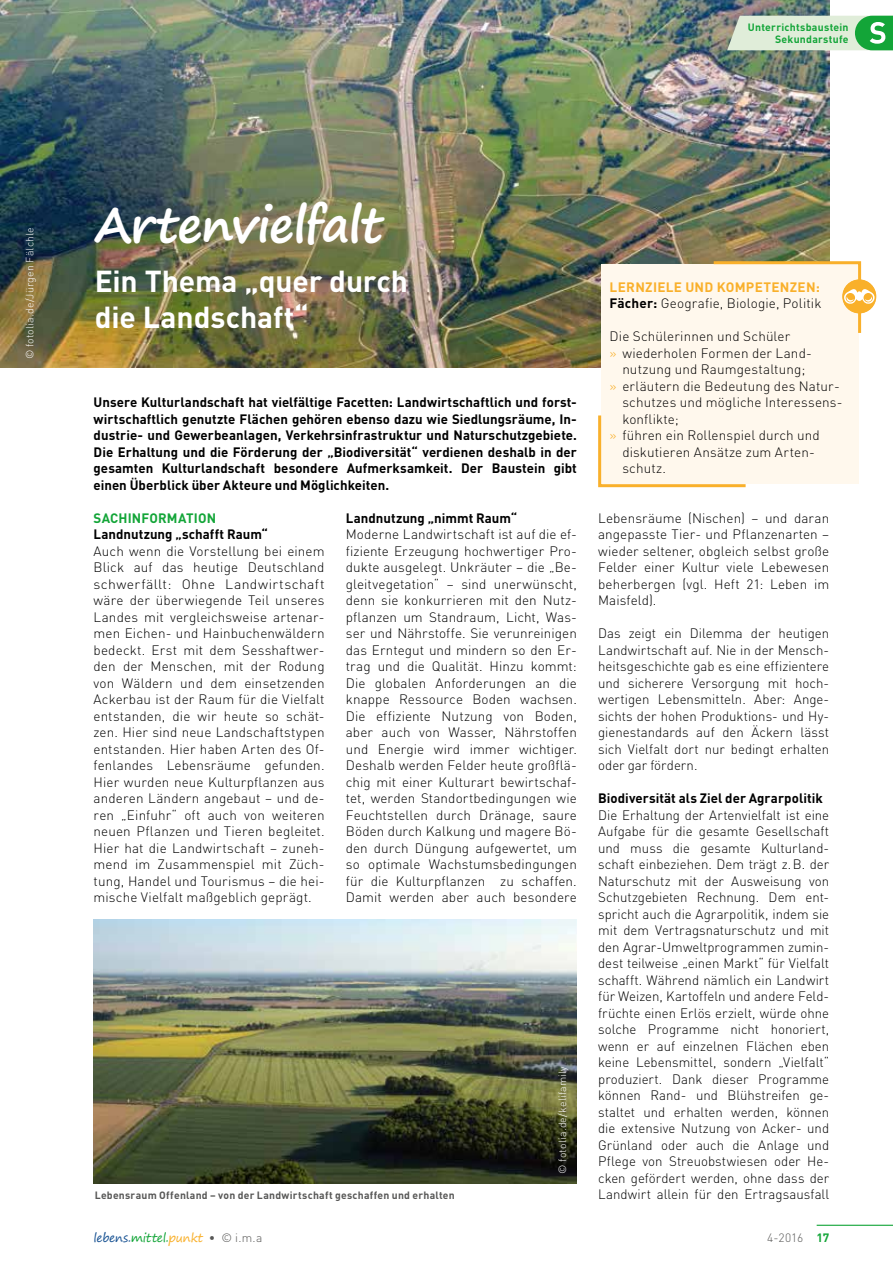
<style>
.page{position:relative;width:893px;height:1263px;background:#fff}
.page>*{position:absolute;margin:0;border:0;box-sizing:border-box;transform-origin:0 0}
.t1{font:700 48px "Segoe Print";letter-spacing:-.02em;color:#fff}
.t2{font:700 30px/36px "DINOT";letter-spacing:-.005em;color:#fff}
.t3{font:300 13.5px/16.5px "DINOT";letter-spacing:.01em;color:#000;text-align:justify}
.t4{font:700 13.5px/16.5px "DINOT";color:#000;text-align:justify}
.t5{font:700 13.5px "DINOT";letter-spacing:.01em;color:#13a538}
.t6{font:12px "Segoe Print";letter-spacing:-.025em;color:#195393}
.t7{font:300 12px "DINOT";color:#575756}
.t8{font:700 10.5px "DINOT";letter-spacing:.025em;color:#575756}
.t9{font:300 10.5px "DINOT";letter-spacing:.02em;color:#fff}
.t10{font:700 10.5px/12.6px "DINOT";letter-spacing:.025em;color:#13a538;text-align:right}
.s1{font-weight:700;color:#f9b02b}
.s2{font-weight:700}
.s3{color:#f9b02b}
.s4{color:#13a538}
.s5{font-family:"DINOT";font-weight:300;color:#575756}
.s6{font-weight:700;color:#13a538}
</style>
<div class="page">
<img style="left:0;top:0;width:829px;height:368px">
<img style="left:94px;top:920px;width:483px;height:263px">
<div style="left:601px;top:264px;width:257px;height:220px;background:#fff8ed"></div>
<svg style="left:598px;top:415px;width:148px;height:73px"></svg>
<svg style="left:711px;top:260px;width:165px;height:76px"></svg>
<hr style="left:817px;top:1225px;width:76px;height:1px;background:#13a538">
<svg style="left:727px;top:16px;width:166px;height:34px;background:#b9dcba"></svg>
<p class="t10" style="left:748px;top:20px;width:102px">Unterrichtsbaustein<br>Sekundarstufe</p>
<p class="t9" style="left:23px;top:359px;width:134px;rotate:-90deg">© fotolia.de/Jürgen Fälchle</p>
<h1 class="t1" style="left:95px;top:181px;width:290px">Artenvielfalt</h1>
<h2 class="t2" style="left:95px;top:262px;width:315px">Ein Thema „quer durch die Landschaft“</h2>
<p class="t4" style="left:94px;top:394px;width:485px">Unsere Kulturlandschaft hat vielfältige Facetten: Landwirtschaftlich und forst&shy;wirtschaftlich genutzte Flächen gehören ebenso dazu wie Siedlungsräume, In&shy;dustrie- und Gewerbeanlagen, Verkehrsinfrastruktur und Naturschutzgebiete.<br>Die Erhaltung und die Förderung der „Biodiversität“ verdienen deshalb in der gesamten Kulturlandschaft besondere Aufmerksamkeit. Der Baustein gibt einen Überblick über Akteure und Möglichkeiten.</p>
<p class="t5" style="left:94px;top:509px;width:124px">SACHINFORMATION</p>
<p class="t4" style="left:94px;top:526px;width:176px">Landnutzung „schafft Raum“</p>
<p class="t3" style="left:94px;top:542px;width:233px">Auch wenn die Vorstellung bei einem Blick auf das heutige Deutschland schwerfällt: Ohne Landwirtschaft wäre der überwiegende Teil unseres Landes mit vergleichsweise artenar&shy;men Eichen- und Hainbuchenwäldern bedeckt. Erst mit dem Sesshaftwer&shy;den der Menschen, mit der Rodung von Wäldern und dem einsetzenden Ackerbau ist der Raum für die Vielfalt entstanden, die wir heute so schät&shy;zen. Hier sind neue Landschaftstypen entstanden. Hier haben Arten des Of&shy;fenlandes Lebensräume gefunden.<br>Hier wurden neue Kulturpflanzen aus anderen Ländern angebaut – und de&shy;ren „Einfuhr“ oft auch von weiteren neuen Pflanzen und Tieren begleitet.<br>Hier hat die Landwirtschaft – zuneh&shy;mend im Zusammenspiel mit Züch&shy;tung, Handel und Tourismus – die hei&shy;mische Vielfalt maßgeblich geprägt.</p>
<p class="t4" style="left:346px;top:509px;width:173px">Landnutzung „nimmt Raum“</p>
<p class="t3" style="left:346px;top:526px;width:233px">Moderne Landwirtschaft ist auf die ef&shy;fiziente Erzeugung hochwertiger Pro&shy;dukte ausgelegt. Unkräuter – die „Be&shy;gleitvegetation“ – sind unerwünscht, denn sie konkurrieren mit den Nutz&shy;pflanzen um Standraum, Licht, Was&shy;ser und Nährstoffe. Sie verunreinigen das Erntegut und mindern so den Er&shy;trag und die Qualität. Hinzu kommt:<br>Die globalen Anforderungen an die knappe Ressource Boden wachsen.<br>Die effiziente Nutzung von Boden, aber auch von Wasser, Nährstoffen und Energie wird immer wichtiger.<br>Deshalb werden Felder heute großflä&shy;chig mit einer Kulturart bewirtschaf&shy;tet, werden Standortbedingungen wie Feuchtstellen durch Dränage, saure Böden durch Kalkung und magere Bö&shy;den durch Düngung aufgewertet, um so optimale Wachstumsbedingungen für die Kulturpflanzen zu schaffen.<br>Damit werden aber auch besondere</p>
<p class="t8" style="left:95px;top:1188px;width:362px">Lebensraum Offenland – von der Landwirtschaft geschaffen und erhalten</p>
<p class="t9" style="left:556px;top:1174px;width:109px;rotate:-90deg">© fotolia.de/kelifamily</p>
<p class="t3" style="left:610px;top:278px;width:213px"><span class="s1">LERNZIELE UND KOMPETENZEN:<br></span><span class="s2">Fächer:</span> Geografie, Biologie, Politik</p>
<p class="t3" style="left:610px;top:328px;width:182px">Die Schülerinnen und Schüler</p>
<p class="t3" style="left:610px;top:344px;width:202px"><span class="s3">»</span> wiederholen Formen der Land-</p>
<p class="t3" style="left:622px;top:361px;width:184px">nutzung und Raumgestaltung;</p>
<p class="t3" style="left:610px;top:377px;width:232px"><span class="s3">»</span> erläutern die Bedeutung des Natur-</p>
<p class="t3" style="left:622px;top:394px;width:222px">schutzes und mögliche Interessens-</p>
<p class="t3" style="left:622px;top:410px;width:58px">konflikte;</p>
<p class="t3" style="left:610px;top:427px;width:212px"><span class="s3">»</span> führen ein Rollenspiel durch und</p>
<p class="t3" style="left:622px;top:443px;width:194px">diskutieren Ansätze zum Arten-</p>
<p class="t3" style="left:622px;top:460px;width:45px">schutz.</p>
<p class="t3" style="left:598px;top:509px;width:233px">Lebensräume (Nischen) – und daran angepasste Tier- und Pflanzenarten – wieder seltener, obgleich selbst große Felder einer Kultur viele Lebewesen beherbergen (vgl. Heft 21: Leben im Maisfeld).</p>
<p class="t3" style="left:598px;top:625px;width:233px">Das zeigt ein Dilemma der heutigen Landwirtschaft auf. Nie in der Mensch&shy;heitsgeschichte gab es eine effizientere und sicherere Versorgung mit hoch&shy;wertigen Lebensmitteln. Aber: Ange&shy;sichts der hohen Produktions- und Hy&shy;gienestandards auf den Äckern lässt sich Vielfalt dort nur bedingt erhalten oder gar fördern.</p>
<p class="t4" style="left:598px;top:790px;width:226px">Biodiversität als Ziel der Agrarpolitik</p>
<p class="t3" style="left:598px;top:806px;width:233px">Die Erhaltung der Artenvielfalt ist eine Aufgabe für die gesamte Gesellschaft und muss die gesamte Kulturland&shy;schaft einbeziehen. Dem trägt z.B. der Naturschutz mit der Ausweisung von Schutzgebieten Rechnung. Dem ent&shy;spricht auch die Agrarpolitik, indem sie mit dem Vertragsnaturschutz und mit den Agrar-Umweltprogrammen zumin&shy;dest teilweise „einen Markt“ für Vielfalt schafft. Während nämlich ein Landwirt für Weizen, Kartoffeln und andere Feld&shy;früchte einen Erlös erzielt, würde ohne solche Programme nicht honoriert, wenn er auf einzelnen Flächen eben keine Lebensmittel, sondern „Vielfalt“ produziert. Dank dieser Programme können Rand- und Blühstreifen ge&shy;staltet und erhalten werden, können die extensive Nutzung von Acker- und Grünland oder auch die Anlage und Pflege von Streuobstwiesen oder He&shy;cken gefördert werden, ohne dass der Landwirt allein für den Ertragsausfall</p>
<p class="t6" style="left:94px;top:1227px;width:170px">lebens.<span class="s4">mittel.</span><span class="s3">punkt</span> <span class="s5">• © i.m.a</span></p>
<p class="t7" style="left:767px;top:1231px;width:64px">4-2016 <span class="s6">17</span></p>
</div>
